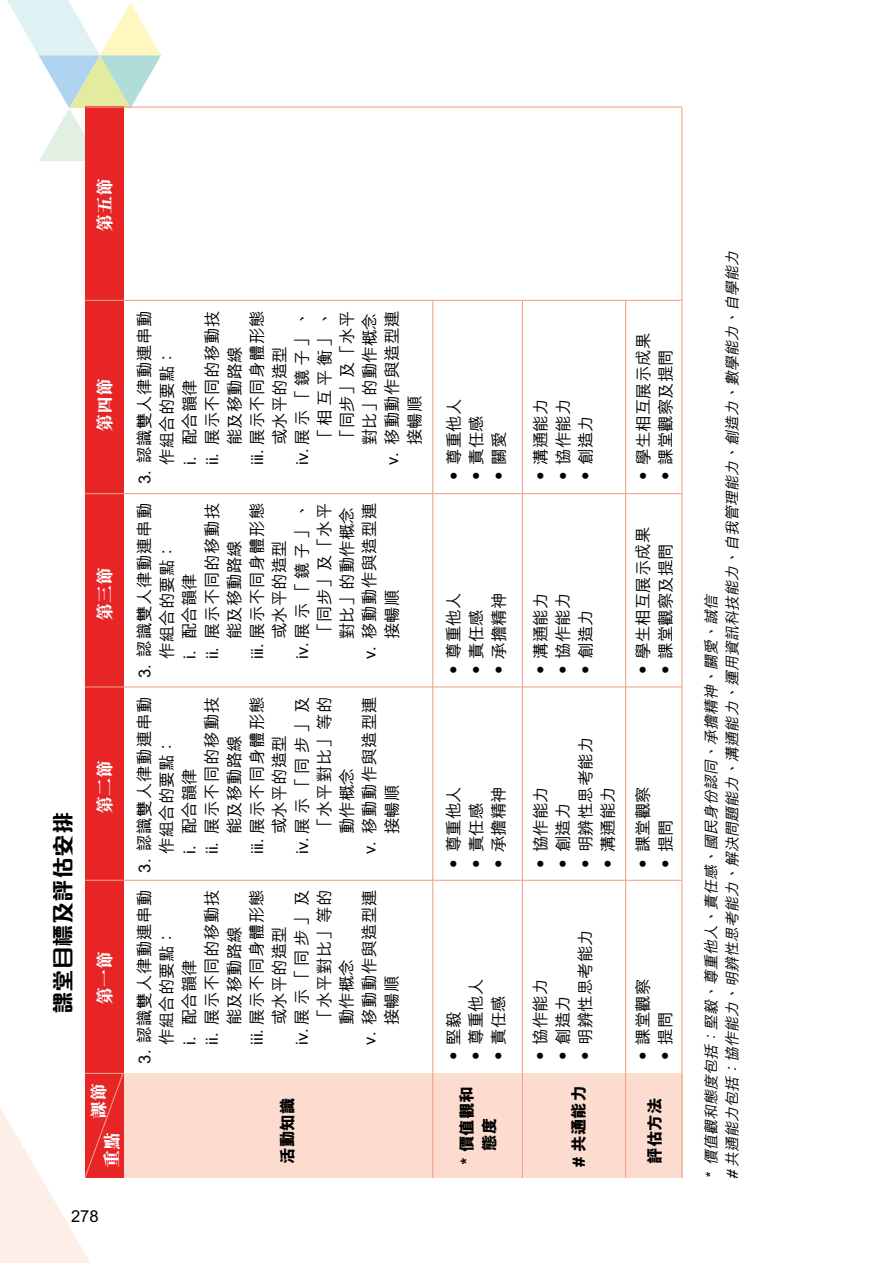
<style>
.page{position:relative;width:893px;height:1263px;background:#fff}
.page>*{position:absolute;margin:0;border:0;box-sizing:border-box;transform-origin:0 0}
.t1{font:800 22.5px "M Qing Hua HK";color:#000}
.t2{font:800 18px "M Sung HK";color:#fff}
.t3{font:500 16.5px "M Hei HK";color:#000}
.t4{font:500 16.5px "M Hei HK";letter-spacing:.03em;color:#000}
.t5{font:500 16.5px "M Hei HK";letter-spacing:.04em;color:#000}
.t6{font:500 16.5px "M Hei HK";letter-spacing:.055em;color:#000}
.t7{font:500 16.5px "M Hei HK";letter-spacing:.025em;color:#000}
.t8{font:800 16.5px "M Hei HK";color:#000}
.t9{font:500 16.5px "M Hei HK";letter-spacing:.035em;color:#000}
.t10{font:500 16.5px "M Hei HK";letter-spacing:.05em;color:#000}
.t11{font:italic 500 15px/21px "M Hei HK";color:#000}
</style>
<div class="page">
<svg style="left:7px;top:0;width:154px;height:161px"></svg>
<div style="left:96px;top:1073px;width:586px;height:105px;background:#fbdccf"></div>
<hr style="left:625px;top:300px;width:1px;height:878px;background:#f3a085">
<hr style="left:432px;top:300px;width:1px;height:878px;background:#f3a085">
<hr style="left:681px;top:108px;width:1px;height:1070px;background:#f3a085">
<hr style="left:522px;top:300px;width:1px;height:878px;background:#f3a085">
<div style="left:85px;top:106px;width:38px;height:1072px;background:#e72527"></div>
<svg style="left:0;top:1072px;width:124px;height:191px"></svg>
<hr style="left:85px;top:107px;width:597px;height:1px;background:#f3a085">
<hr style="left:85px;top:493px;width:597px;height:1px;background:#f3a085">
<hr style="left:85px;top:300px;width:597px;height:1px;background:#f3a085">
<hr style="left:85px;top:686px;width:597px;height:1px;background:#f3a085">
<hr style="left:85px;top:880px;width:597px;height:1px;background:#f3a085">
<p class="t2" style="left:92px;top:232px;width:55px;rotate:-90deg">第五節</p>
<h1 class="t1" style="left:47px;top:1014px;width:204px;rotate:-90deg">課堂目標及評估安排</h1>
<p class="t2" style="left:92px;top:432px;width:55px;rotate:-90deg">第四節</p>
<p class="t2" style="left:92px;top:621px;width:55px;rotate:-90deg">第三節</p>
<p class="t2" style="left:92px;top:814px;width:55px;rotate:-90deg">第二節</p>
<p class="t2" style="left:92px;top:1005px;width:55px;rotate:-90deg">第一節</p>
<p class="t2" style="left:86px;top:1119px;width:37px;rotate:-90deg">課節</p>
<p class="t2" style="left:99px;top:1168px;width:37px;rotate:-90deg">重點</p>
<p class="t3" style="left:290px;top:465px;width:156px;rotate:-90deg">iv. 展示「鏡子」、</p>
<p class="t3" style="left:313px;top:445px;width:137px;rotate:-90deg">「相互平衡」、</p>
<p class="t3" style="left:335px;top:445px;width:137px;rotate:-90deg">「同步」及「水平</p>
<p class="t3" style="left:358px;top:445px;width:133px;rotate:-90deg">對比」的動作概念</p>
<p class="t7" style="left:380px;top:465px;width:156px;rotate:-90deg">v. 移動動作與造型連</p>
<p class="t7" style="left:200px;top:465px;width:156px;rotate:-90deg">ii. 展示不同的移動技</p>
<p class="t7" style="left:245px;top:465px;width:156px;rotate:-90deg">iii. 展示不同身體形態</p>
<p class="t4" style="left:133px;top:484px;width:175px;rotate:-90deg">3. 認識雙人律動連串動</p>
<p class="t3" style="left:223px;top:445px;width:100px;rotate:-90deg">能及移動路線</p>
<p class="t3" style="left:268px;top:445px;width:100px;rotate:-90deg">或水平的造型</p>
<p class="t3" style="left:155px;top:465px;width:117px;rotate:-90deg">作組合的要點：</p>
<p class="t3" style="left:178px;top:465px;width:87px;rotate:-90deg">i. 配合韻律</p>
<p class="t3" style="left:403px;top:445px;width:51px;rotate:-90deg">接暢順</p>
<p class="t3" style="left:442px;top:484px;width:87px;rotate:-90deg">• 尊重他人</p>
<p class="t3" style="left:464px;top:484px;width:71px;rotate:-90deg">• 責任感</p>
<p class="t3" style="left:487px;top:484px;width:54px;rotate:-90deg">• 關愛</p>
<p class="t3" style="left:529px;top:484px;width:87px;rotate:-90deg">• 溝通能力</p>
<p class="t3" style="left:551px;top:484px;width:87px;rotate:-90deg">• 協作能力</p>
<p class="t3" style="left:574px;top:484px;width:71px;rotate:-90deg">• 創造力</p>
<p class="t3" style="left:290px;top:659px;width:157px;rotate:-90deg">iv. 展示「鏡子」、</p>
<p class="t3" style="left:313px;top:639px;width:138px;rotate:-90deg">「同步」及「水平</p>
<p class="t3" style="left:335px;top:639px;width:133px;rotate:-90deg">對比」的動作概念</p>
<p class="t5" style="left:358px;top:659px;width:158px;rotate:-90deg">v. 移動動作與造型連</p>
<p class="t5" style="left:200px;top:659px;width:158px;rotate:-90deg">ii. 展示不同的移動技</p>
<p class="t5" style="left:245px;top:659px;width:158px;rotate:-90deg">iii. 展示不同身體形態</p>
<p class="t5" style="left:133px;top:678px;width:177px;rotate:-90deg">3. 認識雙人律動連串動</p>
<p class="t3" style="left:223px;top:639px;width:100px;rotate:-90deg">能及移動路線</p>
<p class="t3" style="left:268px;top:639px;width:100px;rotate:-90deg">或水平的造型</p>
<p class="t3" style="left:155px;top:659px;width:117px;rotate:-90deg">作組合的要點：</p>
<p class="t3" style="left:178px;top:659px;width:87px;rotate:-90deg">i. 配合韻律</p>
<p class="t3" style="left:380px;top:639px;width:51px;rotate:-90deg">接暢順</p>
<p class="t3" style="left:442px;top:678px;width:87px;rotate:-90deg">• 尊重他人</p>
<p class="t3" style="left:487px;top:678px;width:87px;rotate:-90deg">• 承擔精神</p>
<p class="t3" style="left:529px;top:678px;width:87px;rotate:-90deg">• 溝通能力</p>
<p class="t3" style="left:551px;top:678px;width:87px;rotate:-90deg">• 協作能力</p>
<p class="t3" style="left:464px;top:678px;width:71px;rotate:-90deg">• 責任感</p>
<p class="t3" style="left:574px;top:678px;width:71px;rotate:-90deg">• 創造力</p>
<p class="t3" style="left:631px;top:484px;width:153px;rotate:-90deg">• 學生相互展示成果</p>
<p class="t3" style="left:654px;top:484px;width:137px;rotate:-90deg">• 課堂觀察及提問</p>
<p class="t3" style="left:631px;top:678px;width:153px;rotate:-90deg">• 學生相互展示成果</p>
<p class="t3" style="left:654px;top:678px;width:137px;rotate:-90deg">• 課堂觀察及提問</p>
<p class="t6" style="left:357px;top:854px;width:159px;rotate:-90deg">v. 移動動作與造型連</p>
<p class="t6" style="left:200px;top:854px;width:159px;rotate:-90deg">ii. 展示不同的移動技</p>
<p class="t6" style="left:245px;top:854px;width:159px;rotate:-90deg">iii. 展示不同身體形態</p>
<p class="t3" style="left:290px;top:854px;width:159px;rotate:-90deg">iv. 展示「同步」及</p>
<p class="t3" style="left:312px;top:834px;width:140px;rotate:-90deg">「水平對比」等的</p>
<p class="t10" style="left:132px;top:873px;width:179px;rotate:-90deg">3. 認識雙人律動連串動</p>
<p class="t3" style="left:222px;top:834px;width:100px;rotate:-90deg">能及移動路線</p>
<p class="t3" style="left:267px;top:834px;width:100px;rotate:-90deg">或水平的造型</p>
<p class="t3" style="left:574px;top:872px;width:137px;rotate:-90deg">• 明辨性思考能力</p>
<p class="t3" style="left:155px;top:854px;width:117px;rotate:-90deg">作組合的要點：</p>
<p class="t3" style="left:335px;top:834px;width:67px;rotate:-90deg">動作概念</p>
<p class="t3" style="left:177px;top:854px;width:87px;rotate:-90deg">i. 配合韻律</p>
<p class="t3" style="left:380px;top:834px;width:51px;rotate:-90deg">接暢順</p>
<p class="t3" style="left:442px;top:872px;width:87px;rotate:-90deg">• 尊重他人</p>
<p class="t3" style="left:596px;top:872px;width:87px;rotate:-90deg">• 溝通能力</p>
<p class="t3" style="left:631px;top:872px;width:87px;rotate:-90deg">• 課堂觀察</p>
<p class="t3" style="left:487px;top:872px;width:87px;rotate:-90deg">• 承擔精神</p>
<p class="t3" style="left:529px;top:872px;width:87px;rotate:-90deg">• 協作能力</p>
<p class="t3" style="left:464px;top:872px;width:71px;rotate:-90deg">• 責任感</p>
<p class="t3" style="left:551px;top:872px;width:71px;rotate:-90deg">• 創造力</p>
<p class="t3" style="left:654px;top:872px;width:54px;rotate:-90deg">• 提問</p>
<p class="t4" style="left:357px;top:1045px;width:157px;rotate:-90deg">v. 移動動作與造型連</p>
<p class="t4" style="left:200px;top:1045px;width:157px;rotate:-90deg">ii. 展示不同的移動技</p>
<p class="t4" style="left:245px;top:1045px;width:157px;rotate:-90deg">iii. 展示不同身體形態</p>
<p class="t3" style="left:290px;top:1045px;width:157px;rotate:-90deg">iv. 展示「同步」及</p>
<p class="t3" style="left:312px;top:1025px;width:137px;rotate:-90deg">「水平對比」等的</p>
<p class="t9" style="left:132px;top:1064px;width:176px;rotate:-90deg">3. 認識雙人律動連串動</p>
<p class="t3" style="left:222px;top:1025px;width:100px;rotate:-90deg">能及移動路線</p>
<p class="t3" style="left:267px;top:1025px;width:100px;rotate:-90deg">或水平的造型</p>
<p class="t3" style="left:155px;top:1045px;width:117px;rotate:-90deg">作組合的要點：</p>
<p class="t3" style="left:335px;top:1025px;width:67px;rotate:-90deg">動作概念</p>
<p class="t3" style="left:177px;top:1045px;width:87px;rotate:-90deg">i. 配合韻律</p>
<p class="t3" style="left:380px;top:1025px;width:51px;rotate:-90deg">接暢順</p>
<p class="t3" style="left:464px;top:1064px;width:87px;rotate:-90deg">• 尊重他人</p>
<p class="t3" style="left:487px;top:1064px;width:71px;rotate:-90deg">• 責任感</p>
<p class="t3" style="left:442px;top:1064px;width:54px;rotate:-90deg">• 堅毅</p>
<p class="t3" style="left:574px;top:1064px;width:137px;rotate:-90deg">• 明辨性思考能力</p>
<p class="t3" style="left:529px;top:1064px;width:87px;rotate:-90deg">• 協作能力</p>
<p class="t3" style="left:551px;top:1064px;width:71px;rotate:-90deg">• 創造力</p>
<p class="t3" style="left:631px;top:1064px;width:87px;rotate:-90deg">• 課堂觀察</p>
<p class="t3" style="left:654px;top:1064px;width:54px;rotate:-90deg">• 提問</p>
<p class="t8" style="left:276px;top:1164px;width:67px;rotate:-90deg">活動知識</p>
<p class="t8" style="left:456px;top:1165px;width:80px;rotate:-90deg">* 價值觀和</p>
<p class="t8" style="left:644px;top:1164px;width:67px;rotate:-90deg">評估方法</p>
<p class="t8" style="left:568px;top:1167px;width:83px;rotate:-90deg"># 共通能力</p>
<p class="t8" style="left:478px;top:1151px;width:34px;rotate:-90deg">態度</p>
<p class="t3" style="left:71px;top:1204px;width:29px">278</p>
<p class="t11" style="left:700px;top:1179px;width:933px;rotate:-90deg">* 價值觀和態度包括：堅毅、尊重他人、責任感、國民身份認同、承擔精神、關愛、誠信<br># 共通能力包括：協作能力、明辨性思考能力、解決問題能力、溝通能力、運用資訊科技能力、自我管理能力、創造力、數學能力、自學能力</p>
</div>
